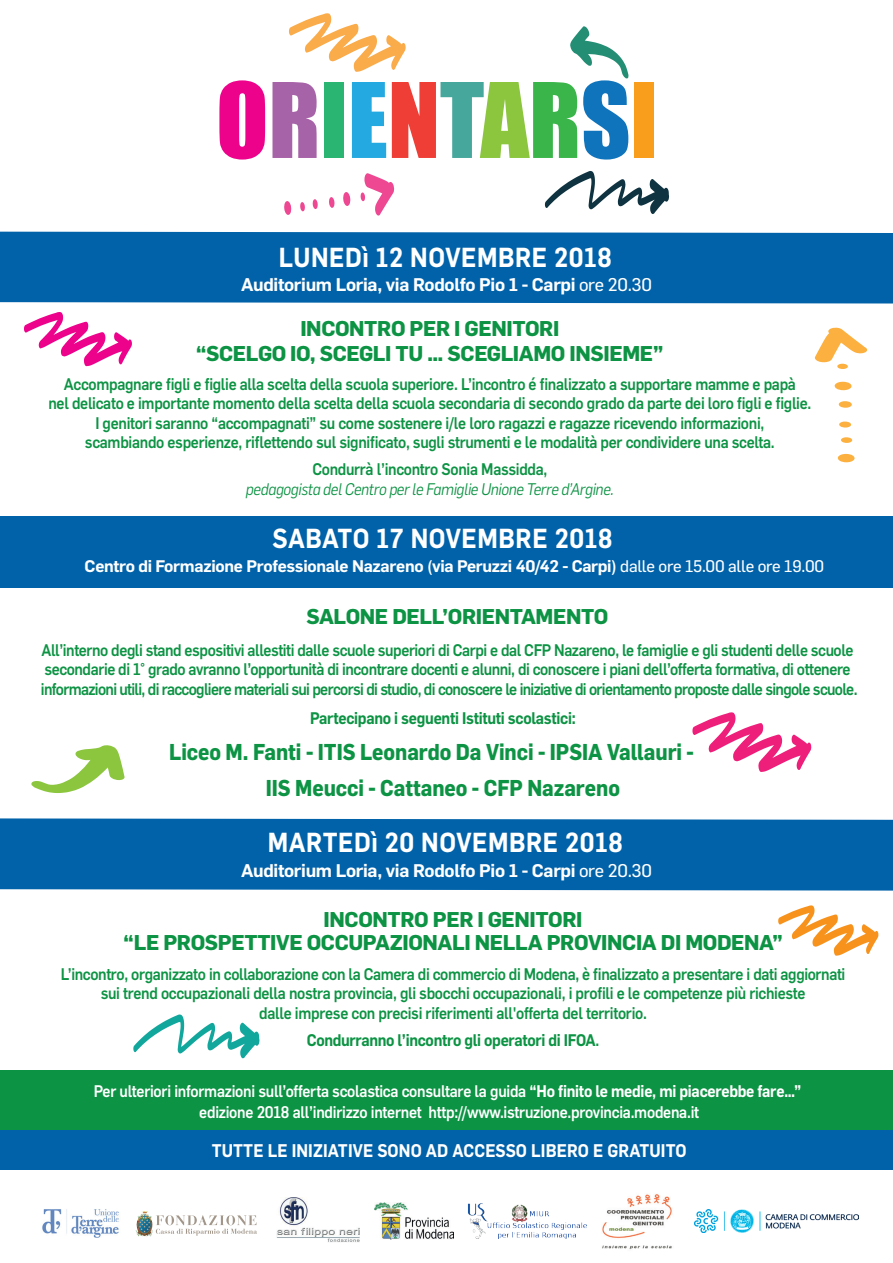
<style>
.page{position:relative;width:893px;height:1263px;background:#fff}
.page>*{position:absolute;margin:0;border:0;box-sizing:border-box;transform-origin:0 0}
.t1{font:600 27px "Flama";letter-spacing:.025em;color:#fff;scale:.9 1}
.t2{font:700 22.5px/36px "Flama";color:#0d9344;scale:.9 1}
.t3{font:700 21px/25.5px "Flama";letter-spacing:-.02em;color:#0d9344;text-align:center}
.t4{font:600 18px "Flama";letter-spacing:-.02em;color:#fff}
.t5{font:600 18px "Flama";letter-spacing:.005em;color:#fff;scale:.9 1}
.t6{font:500 16.5px/19.5px "Flama";letter-spacing:-.02em;color:#0d9344;text-align:center;scale:.9 1}
.t7{font:500 16.5px/21px "Flama";letter-spacing:-.015em;color:#fff;text-align:center;scale:.9 1}
.t8{font:600 16.5px "Flama";letter-spacing:-.02em;color:#fff}
.t9{font:600 16.5px "Flama";letter-spacing:-.02em;color:#0d9344;scale:.9 1}
.t10{font:italic 16.5px "Flama";letter-spacing:-.02em;color:#0d9344;scale:.9 1}
.s1{font-family:"Flama Basic";font-weight:400}
.s2{font-weight:500}
.s3{font-weight:600}
</style>
<div class="page">
<div style="left:0;top:1070px;width:893px;height:89px;background:#0d9344"></div>
<svg style="left:219px;top:80px;width:46px;height:80px"></svg>
<div style="left:635px;top:82px;width:19px;height:76px;background:#f89e1c"></div>
<svg style="left:272px;top:13px;width:357px;height:147px"></svg>
<svg style="left:545px;top:171px;width:124px;height:43px"></svg>
<svg style="left:284px;top:201px;width:7px;height:14px"></svg>
<svg style="left:300px;top:202px;width:5px;height:9px"></svg>
<svg style="left:313px;top:199px;width:5px;height:10px"></svg>
<svg style="left:329px;top:197px;width:6px;height:11px"></svg>
<svg style="left:343px;top:192px;width:7px;height:14px"></svg>
<svg style="left:361px;top:173px;width:33px;height:43px"></svg>
<div style="left:0;top:232px;width:893px;height:71px;background:#0162a9"></div>
<div style="left:0;top:516px;width:893px;height:71px;background:#0162a9"></div>
<svg style="left:838px;top:454px;width:16px;height:8px"></svg>
<svg style="left:841px;top:437px;width:11px;height:6px"></svg>
<svg style="left:839px;top:421px;width:12px;height:7px"></svg>
<svg style="left:839px;top:401px;width:13px;height:7px"></svg>
<svg style="left:835px;top:382px;width:16px;height:8px"></svg>
<svg style="left:815px;top:328px;width:52px;height:41px"></svg>
<svg style="left:133px;top:1014px;width:126px;height:44px"></svg>
<svg style="left:31px;top:745px;width:94px;height:48px"></svg>
<svg style="left:24px;top:312px;width:108px;height:54px"></svg>
<svg style="left:692px;top:712px;width:119px;height:60px"></svg>
<div style="left:0;top:1130px;width:893px;height:40px;background:#0162a9"></div>
<img style="left:42px;top:1209px;width:77px;height:28px">
<div style="left:0;top:818px;width:893px;height:72px;background:#0162a9"></div>
<svg style="left:778px;top:905px;width:100px;height:51px"></svg>
<img style="left:277px;top:1197px;width:83px;height:45px">
<img style="left:375px;top:1202px;width:78px;height:37px">
<img style="left:467px;top:1203px;width:120px;height:35px">
<svg style="left:156px;top:1215px;width:101px;height:21px"></svg>
<svg style="left:142px;top:1211px;width:6px;height:3px"></svg>
<img style="left:602px;top:1194px;width:70px;height:56px">
<img style="left:694px;top:1209px;width:165px;height:24px">
<h1 class="t1" style="left:279px;top:238px;width:372px">LUNEDì 12 NOVEMBRE 2018</h1>
<p class="t4" style="left:241px;top:272px;width:412px">Auditorium Loria, via Rodolfo Pio 1 - Carpi <span class="s1">ore 20.30</span></p>
<p class="t3" style="left:196px;top:314px;width:469px">INCONTRO PER I GENITORI<br>“SCELGO IO, SCEGLI TU … SCEGLIAMO INSIEME”</p>
<p class="t6" style="left:48px;top:373px;width:849px">Accompagnare figli e figlie alla scelta della scuola superiore. L’incontro é finalizzato a supportare mamme e papà<br>nel delicato e importante momento della scelta della scuola secondaria di secondo grado da parte dei loro figli e figlie.<br>I genitori saranno “accompagnati” su come sostenere i/le loro ragazzi e ragazze ricevendo informazioni,<br>scambiando esperienze, riflettendo sul significato, sugli strumenti e le modalità per condividere una scelta.</p>
<p class="t6" style="left:312px;top:458px;width:263px">Condurrà l’incontro Sonia Massidda,</p>
<p class="t10" style="left:246px;top:478px;width:410px">pedagogista del Centro per le Famiglie Unione Terre d’Argine.</p>
<h1 class="t1" style="left:272px;top:519px;width:379px">SABATO 17 NOVEMBRE 2018</h1>
<p class="t8" style="left:85px;top:554px;width:741px">Centro di Formazione Professionale Nazareno (via Peruzzi 40/42 - Carpi) <span class="s1">dalle ore 15.00 alle ore 19.00</span></p>
<p class="t3" style="left:306px;top:602px;width:304px">SALONE DELL’ORIENTAMENTO</p>
<p class="t6" style="left:41px;top:639px;width:909px;text-align:left">All’interno degli stand espositivi allestiti dalle scuole superiori di Carpi e dal CFP Nazareno, le famiglie e gli studenti delle scuole secondarie di 1° grado avranno l’opportunità di incontrare docenti e alunni, di conoscere i piani dell’offerta formativa, di ottenere informazioni utili, di raccogliere materiali sui percorsi di studio, di conoscere le iniziative di orientamento proposte dalle singole scuole.</p>
<p class="t9" style="left:310px;top:706px;width:297px">Partecipano i seguenti Istituti scolastici:</p>
<h2 class="t2" style="left:266px;top:732px;width:477px;text-indent:-97px">Liceo M. Fanti - ITIS Leonardo Da Vinci - IPSIA Vallauri -<br>IIS Meucci - Cattaneo - CFP Nazareno</h2>
<h1 class="t1" style="left:268px;top:822px;width:396px">MARTEDì 20 NOVEMBRE 2018</h1>
<p class="t4" style="left:241px;top:858px;width:412px">Auditorium Loria, via Rodolfo Pio 1 - Carpi <span class="s1">ore 20.30</span></p>
<p class="t3" style="left:123px;top:907px;width:661px;line-height:22.5px">INCONTRO PER I GENITORI<br>“LE PROSPETTIVE OCCUPAZIONALI NELLA PROVINCIA DI MODENA”</p>
<p class="t6" style="left:61px;top:963px;width:873px">L’incontro, organizzato in collaborazione con la Camera di commercio di Modena, è finalizzato a presentare i dati aggiornati sui trend occupazionali della nostra provincia, gli sbocchi occupazionali, i profili e le competenze più richieste<br>dalle imprese con precisi riferimenti all'offerta del territorio.</p>
<p class="t9" style="left:307px;top:1028px;width:327px">Condurranno l’incontro gli operatori di IFOA<span class="s2">.</span></p>
<p class="t7" style="left:94px;top:1079px;width:788px">Per ulteriori informazioni sull’offerta scolastica consultare la guida <span class="s3">“Ho finito le medie, mi piacerebbe fare…” </span>edizione 2018 all’indirizzo internet http://www.istruzione.provincia.modena.it</p>
<p class="t5" style="left:212px;top:1138px;width:529px">TUTTE LE INIZIATIVE SONO AD ACCESSO LIBERO E GRATUITO</p>
</div>
